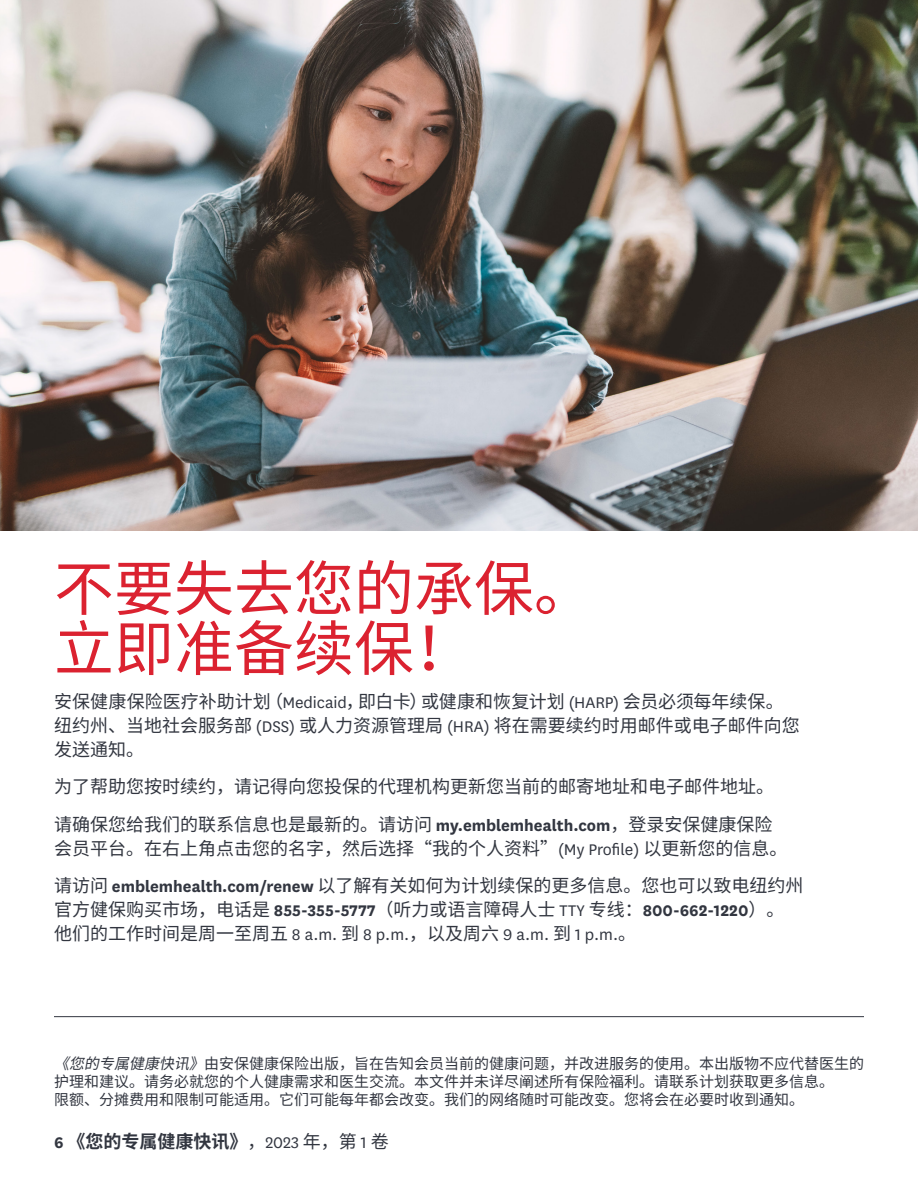
<style>
.page{position:relative;width:918px;height:1188px;background:#fff}
.page>*{position:absolute;margin:0;border:0;box-sizing:border-box;transform-origin:0 0}
.article_title_48pt{font:60px/60px "Noto Sans CJ Ksc";color:#db2230}
._12_16_body{font:18px/24px "Noto Sans CJ Ksc";color:#323640}
.t1{font:700 18px "Noto Sans CJ Ksc";color:#323640}
.t2{font:15px/18px "Noto Sans CJ Ksc";color:#323640}
.s1{font-family:"National"}
.s2{font-family:"National";font-weight:700}
.s3{font-style:italic}
.s4{font-weight:400}
.s5{font-family:"National";font-weight:400}
</style>
<div class="page">
<img style="left:0;top:0;width:918px;height:530px">
<hr style="left:54px;top:1016px;width:810px;height:1px;background:#323640">
<p class="article_title_48pt" style="left:54px;top:560px;width:541px">不要失去您的承保。立即准备续保！</p>
<p class="_12_16_body" style="left:54px;top:690px;width:747px">安保健康保险医疗补助计划（<span class="s1">Medicaid</span>，即白卡）或健康和恢复计划 <span class="s1">(HARP)</span> 会员必须每年续保。纽约州、当地社会服务部 <span class="s1">(DSS)</span> 或人力资源管理局 <span class="s1">(HRA)</span> 将在需要续约时用邮件或电子邮件向您发送通知。</p>
<p class="_12_16_body" style="left:54px;top:775px;width:721px">为了帮助您按时续约，请记得向您投保的代理机构更新您当前的邮寄地址和电子邮件地址。</p>
<p class="_12_16_body" style="left:54px;top:813px;width:735px">请确保您给我们的联系信息也是最新的。请访问 <span class="s2">my.emblemhealth.com</span>，登录安保健康保险会员平台。在右上角点击您的名字，然后选择“我的个人资料”<span class="s1">(My Profile)</span> 以更新您的信息。</p>
<p class="_12_16_body" style="left:54px;top:874px;width:751px">请访问 <span class="s2">emblemhealth.com/renew</span> 以了解有关如何为计划续保的更多信息。您也可以致电纽约州官方健保购买市场，电话是 <span class="s2">855-355-5777</span>（听力或语言障碍人士 <span class="s1">TTY</span> 专线：<span class="s2">800-662-1220</span>）。他们的工作时间是周一至周五 <span class="s1">8 a.m.</span> 到 <span class="s1">8 p.m.</span>，以及周六 <span class="s1">9 a.m.</span> 到 <span class="s1">1 p.m.</span>。</p>
<p class="t2" style="left:54px;top:1055px;width:811px"><span class="s3">《您的专属健康快讯》</span>由安保健康保险出版，旨在告知会员当前的健康问题，并改进服务的使用。本出版物不应代替医生的护理和建议。请务必就您的个人健康需求和医生交流。本文件并未详尽阐述所有保险福利。请联系计划获取更多信息。<br>限额、分摊费用和限制可能适用。它们可能每年都会改变。我们的网络随时可能改变。您将会在必要时收到通知。</p>
<p class="t1" style="left:54px;top:1132px;width:336px"><span class="s1">6</span> 《您的专属健康快讯》<span class="s4">，</span><span class="s5">2023</span> <span class="s4">年，第</span> <span class="s5">1</span> <span class="s4">卷</span></p>
</div>
